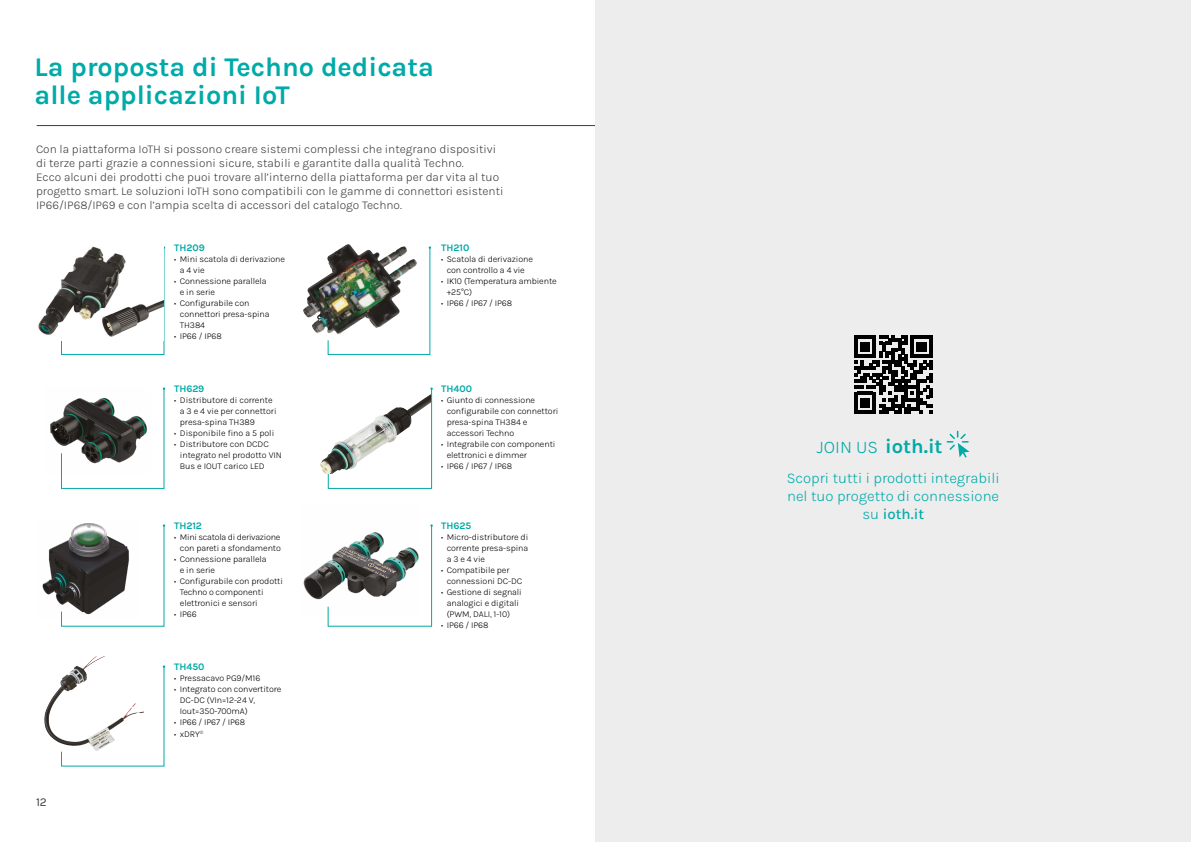
<style>
.page{position:relative;width:1191px;height:842px;background:#fff}
.page>*{position:absolute;margin:0;border:0;box-sizing:border-box;transform-origin:0 0}
.t1{font:700 27px/28px "Karla";color:#00aaa8}
.t2{font:700 20.2px "Karla";color:#00aaa8}
.t3{font:300 15px/18px "Karla";color:#00aaa8;text-align:center}
.t4{font:300 12px/14px "Karla";color:#3c3c3b}
.t5{font:12px "Karla";color:#3c3c3b}
.t6{font:700 10px "Karla";color:#00aaa8}
.t7{font:300 9px/11px "Karla";letter-spacing:-.01em;color:#000}
.t8{font:300 9px/11px "Karla";letter-spacing:-.03em;color:#000;text-align:right}
.s1{font-weight:300;font-size:18px}
.s2{font-weight:500}
</style>
<div class="page">
<hr style="left:37px;top:125px;width:558px;height:1px;background:#3c3c3b">
<svg style="left:61px;top:246px;width:104px;height:109px"></svg>
<svg style="left:61px;top:524px;width:104px;height:103px"></svg>
<svg style="left:61px;top:387px;width:104px;height:102px"></svg>
<svg style="left:328px;top:246px;width:103px;height:109px"></svg>
<svg style="left:328px;top:387px;width:105px;height:102px"></svg>
<svg style="left:328px;top:524px;width:105px;height:103px"></svg>
<svg style="left:61px;top:665px;width:104px;height:101px"></svg>
<img style="left:42px;top:523px;width:95px;height:95px">
<img style="left:50px;top:387px;width:100px;height:87px">
<img style="left:303px;top:245px;width:114px;height:90px">
<img style="left:38px;top:246px;width:125px;height:95px">
<img style="left:44px;top:656px;width:100px;height:95px">
<img style="left:320px;top:394px;width:111px;height:80px">
<img style="left:303px;top:524px;width:116px;height:91px">
<div style="left:595px;top:0;width:596px;height:842px;background:#ededed"></div>
<svg style="left:946px;top:431px;width:23px;height:27px"></svg>
<svg style="left:854px;top:336px;width:78px;height:78px"></svg>
<h1 class="t1" style="left:35px;top:52px;width:401px">La proposta di Techno dedicata alle applicazioni IoT</h1>
<p class="t4" style="left:36px;top:141px;width:469px">Con la piattaforma IoTH si possono creare sistemi complessi che integrano dispositivi di terze parti grazie a connessioni sicure, stabili e garantite dalla qualità Techno.<br>Ecco alcuni dei prodotti che puoi trovare all’interno della piattaforma per dar vita al tuo progetto smart. Le soluzioni IoTH sono compatibili con le gamme di connettori esistenti IP66/IP68/IP69 e con l’ampia scelta di accessori del catalogo Techno.</p>
<p class="t6" style="left:174px;top:241px;width:32px">TH209</p>
<p class="t7" style="left:180px;top:253px;width:107px;text-indent:-6px">• Mini scatola di derivazione a 4 vie</p>
<p class="t7" style="left:180px;top:275px;width:88px;text-indent:-6px">• Connessione parallela e in serie</p>
<p class="t7" style="left:180px;top:297px;width:91px;text-indent:-6px">• Configurabile con connettori presa-spina<br>TH384</p>
<p class="t7" style="left:174px;top:330px;width:49px">• IP66 / IP68</p>
<p class="t6" style="left:441px;top:241px;width:30px">TH210</p>
<p class="t7" style="left:441px;top:253px;width:93px;text-align:center">• Scatola di derivazione con controllo a 4 vie</p>
<p class="t7" style="left:447px;top:275px;width:111px;text-indent:-6px">• IK10 (Temperatura ambiente +25°C)</p>
<p class="t7" style="left:441px;top:297px;width:73px">• IP66 / IP67 / IP68</p>
<h3 class="t5" style="left:36px;top:794px;width:12px">12</h3>
<p class="t6" style="left:174px;top:382px;width:32px">TH629</p>
<p class="t7" style="left:180px;top:394px;width:98px;text-indent:-6px">• Distributore di corrente a 3 e 4 vie per connettori presa-spina TH389</p>
<p class="t7" style="left:174px;top:427px;width:102px">• Disponibile fino a 5 poli</p>
<p class="t7" style="left:180px;top:438px;width:103px;text-indent:-6px">• Distributore con DCDC integrato nel prodotto VIN<br>Bus e IOUT carico LED</p>
<p class="t6" style="left:174px;top:519px;width:29px">TH212</p>
<p class="t8" style="left:174px;top:531px;width:108px">• Mini scatola di derivazione con pareti a sfondamento</p>
<p class="t7" style="left:180px;top:553px;width:88px;text-indent:-6px">• Connessione parallela e in serie</p>
<p class="t7" style="left:180px;top:575px;width:105px;text-indent:-6px">• Configurabile con prodotti<br>Techno o componenti elettronici e sensori</p>
<p class="t7" style="left:174px;top:608px;width:24px">• IP66</p>
<p class="t6" style="left:174px;top:660px;width:32px">TH450</p>
<p class="t7" style="left:174px;top:672px;width:88px">• Pressacavo PG9/M16</p>
<p class="t7" style="left:180px;top:683px;width:103px;text-indent:-6px">• Integrato con convertitore<br>DC-DC (VIn=12-24 V,<br>Iout=350-700mA)</p>
<p class="t7" style="left:174px;top:716px;width:73px">• IP66 / IP67 / IP68</p>
<p class="t7" style="left:174px;top:728px;width:31px">• xDRY<sup>®</sup></p>
<p class="t6" style="left:441px;top:382px;width:32px">TH400</p>
<p class="t7" style="left:447px;top:394px;width:113px;text-indent:-6px">• Giunto di connessione configurabile con connettori presa-spina TH384 e accessori Techno</p>
<p class="t7" style="left:447px;top:438px;width:110px;text-indent:-6px">• Integrabile con componenti elettronici e dimmer</p>
<p class="t7" style="left:441px;top:460px;width:73px">• IP66 / IP67 / IP68</p>
<p class="t6" style="left:441px;top:519px;width:32px">TH625</p>
<p class="t7" style="left:447px;top:531px;width:83px;text-align:justify;text-indent:-6px">• Micro-distributore di corrente presa-spina a 3 e 4 vie</p>
<p class="t7" style="left:447px;top:564px;width:77px;text-indent:-6px">• Compatibile per connessioni DC-DC</p>
<p class="t7" style="left:447px;top:586px;width:77px;text-indent:-6px">• Gestione di segnali analogici e digitali (PWM, DALI, 1-10)</p>
<p class="t7" style="left:441px;top:619px;width:49px">• IP66 / IP68</p>
<h2 class="t2" style="left:817px;top:433px;width:127px"><span class="s1">JOIN US</span> ioth.it</h2>
<h3 class="t3" style="left:786px;top:468px;width:214px">Scopri tutti i prodotti integrabili nel tuo progetto di connessione su <span class="s2">ioth.it</span></h3>
</div>
